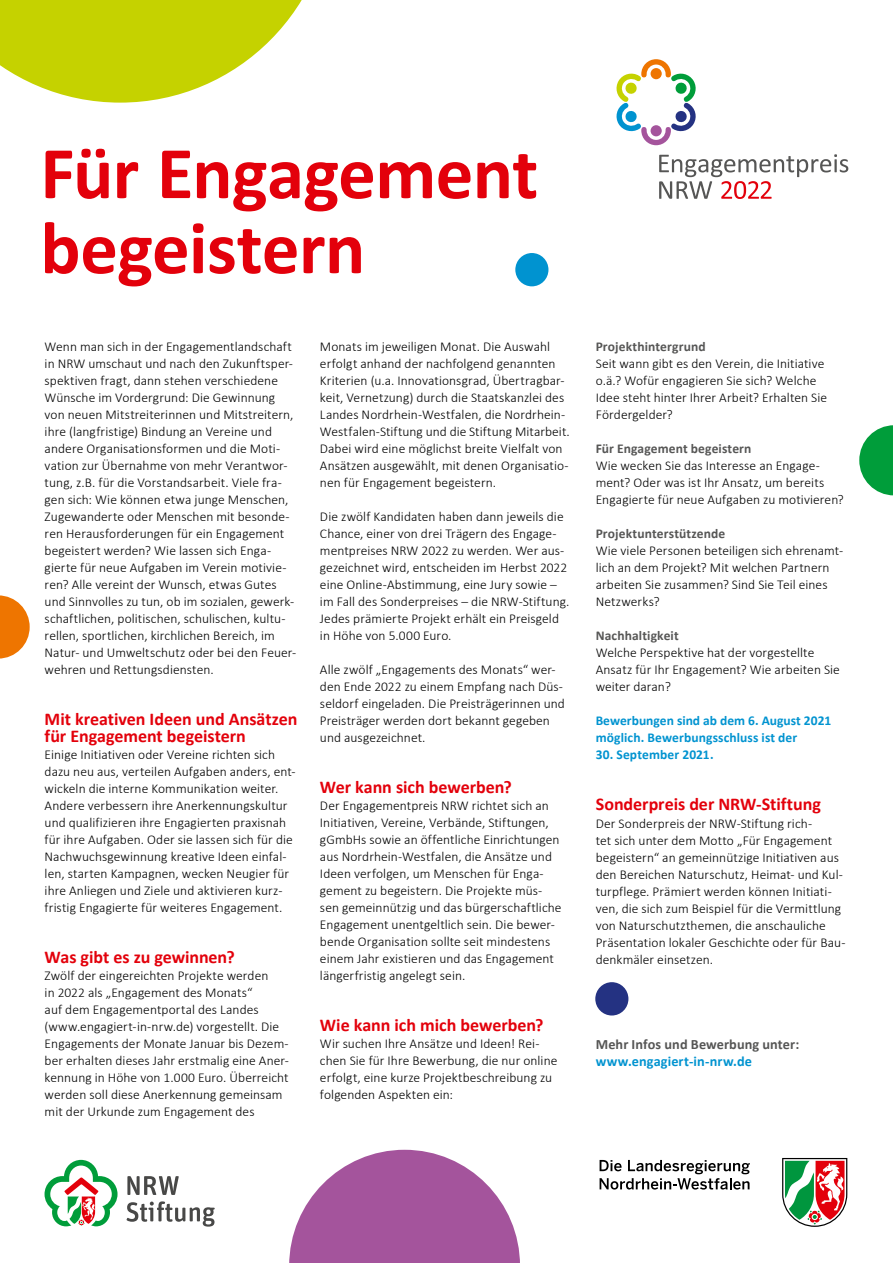
<style>
.page{position:relative;width:893px;height:1263px;background:#fff}
.page>*{position:absolute;margin:0;border:0;box-sizing:border-box;transform-origin:0 0}
.t1{font:700 75px/75px "Calibri";letter-spacing:-.01em;color:#e3000b}
.t2{font:700 18px/17px "Calibri";color:#e3000b}
.t3{font:700 14.25px "Calibri";letter-spacing:.005em;color:#565655}
.t4{font:700 14.25px "Calibri";letter-spacing:.005em;color:#0093d0}
.t5{font:300 13.5px/17px "Calibri";letter-spacing:.005em;color:#000}
.t6{font:700 13.5px/17px "Calibri";letter-spacing:.01em;color:#0093d0}
.t7{font:700 13.5px "Calibri";letter-spacing:.01em;color:#565655}
</style>
<div class="page">
<svg style="left:45px;top:1160px;width:73px;height:66px"></svg>
<svg style="left:127px;top:1176px;width:52px;height:19px"></svg>
<svg style="left:126px;top:1201px;width:89px;height:25px"></svg>
<svg style="left:600px;top:1160px;width:150px;height:29px"></svg>
<svg style="left:782px;top:1158px;width:65px;height:69px"></svg>
<svg style="left:0;top:0;width:302px;height:103px"></svg>
<svg style="left:289px;top:1150px;width:231px;height:113px"></svg>
<svg style="left:859px;top:425px;width:34px;height:70px"></svg>
<svg style="left:0;top:595px;width:30px;height:63px"></svg>
<div style="left:595px;top:982px;width:33px;height:33px;background:#243282;border-radius:50%"></div>
<div style="left:515px;top:253px;width:33px;height:33px;background:#0093d0;border-radius:50%"></div>
<svg style="left:616px;top:59px;width:80px;height:86px"></svg>
<svg style="left:659px;top:154px;width:189px;height:45px"></svg>
<h1 class="t1" style="left:40px;top:133px;width:499px">Für Engagement begeistern</h1>
<p class="t5" style="left:45px;top:338px;width:253px">Wenn man sich in der Engagementlandschaft in NRW umschaut und nach den Zukunftsper&shy;spektiven fragt, dann stehen verschiedene Wünsche im Vordergrund: Die Gewinnung von neuen Mitstreiterinnen und Mitstreitern, ihre (langfristige) Bindung an Vereine und andere Organisationsformen und die Moti&shy;vation zur Übernahme von mehr Verantwor&shy;tung, z.B. für die Vorstandsarbeit. Viele fra&shy;gen sich: Wie können etwa junge Menschen, Zugewanderte oder Menschen mit besonde&shy;ren Herausforderungen für ein Engagement begeistert werden? Wie lassen sich Enga&shy;gierte für neue Aufgaben im Verein motivie&shy;ren? Alle vereint der Wunsch, etwas Gutes und Sinnvolles zu tun, ob im sozialen, gewerk&shy;schaftlichen, politischen, schulischen, kultu&shy;rellen, sportlichen, kirchlichen Bereich, im Natur- und Umweltschutz oder bei den Feuer&shy;wehren und Rettungsdiensten.</p>
<h2 class="t2" style="left:45px;top:710px;width:254px">Mit kreativen Ideen und Ansätzen für Engagement begeistern</h2>
<p class="t5" style="left:45px;top:746px;width:253px">Einige Initiativen oder Vereine richten sich dazu neu aus, verteilen Aufgaben anders, ent&shy;wickeln die interne Kommunikation weiter.<br>Andere verbessern ihre Anerkennungskultur und qualifizieren ihre Engagierten praxisnah für ihre Aufgaben. Oder sie lassen sich für die Nachwuchsgewinnung kreative Ideen einfal&shy;len, starten Kampagnen, wecken Neugier für ihre Anliegen und Ziele und aktivieren kurz&shy;fristig Engagierte für weiteres Engagement.</p>
<h2 class="t2" style="left:45px;top:948px;width:192px">Was gibt es zu gewinnen?</h2>
<p class="t5" style="left:45px;top:967px;width:246px">Zwölf der eingereichten Projekte werden<br>in 2022 als „Engagement des Monats“<br>auf dem Engagementportal des Landes (www.engagiert-in-nrw.de) vorgestellt. Die Engagements der Monate Januar bis Dezem&shy;ber erhalten dieses Jahr erstmalig eine Aner&shy;kennung in Höhe von 1.000 Euro. Überreicht werden soll diese Anerkennung gemeinsam mit der Urkunde zum Engagement des</p>
<p class="t5" style="left:320px;top:338px;width:251px">Monats im jeweiligen Monat. Die Auswahl erfolgt anhand der nachfolgend genannten Kriterien (u.a. Innovationsgrad, Übertragbar&shy;keit, Vernetzung) durch die Staatskanzlei des Landes Nordrhein-Westfalen, die Nordrhein-Westfalen-Stiftung und die Stiftung Mitarbeit.<br>Dabei wird eine möglichst breite Vielfalt von Ansätzen ausgewählt, mit denen Organisatio&shy;nen für Engagement begeistern.</p>
<p class="t5" style="left:320px;top:508px;width:251px">Die zwölf Kandidaten haben dann jeweils die Chance, einer von drei Trägern des Engage&shy;mentpreises NRW 2022 zu werden. Wer aus&shy;gezeichnet wird, entscheiden im Herbst 2022 eine Online-Abstimmung, eine Jury sowie – im Fall des Sonderpreises – die NRW-Stiftung.<br>Jedes prämierte Projekt erhält ein Preisgeld in Höhe von 5.000 Euro.</p>
<p class="t5" style="left:320px;top:661px;width:246px">Alle zwölf „Engagements des Monats“ wer&shy;den Ende 2022 zu einem Empfang nach Düs&shy;seldorf eingeladen. Die Preisträgerinnen und Preisträger werden dort bekannt gegeben und ausgezeichnet.</p>
<h2 class="t2" style="left:320px;top:778px;width:193px">Wer kann sich bewerben?</h2>
<p class="t5" style="left:320px;top:797px;width:243px">Der Engagementpreis NRW richtet sich an Initiativen, Vereine, Verbände, Stiftungen, gGmbHs sowie an öffentliche Einrichtungen aus Nordrhein-Westfalen, die Ansätze und Ideen verfolgen, um Menschen für Enga&shy;gement zu begeistern. Die Projekte müs&shy;sen gemeinnützig und das bürgerschaftliche Engagement unentgeltlich sein. Die bewer&shy;bende Organisation sollte seit mindestens einem Jahr existieren und das Engagement längerfristig angelegt sein.</p>
<h2 class="t2" style="left:320px;top:1016px;width:225px">Wie kann ich mich bewerben?</h2>
<p class="t5" style="left:320px;top:1035px;width:239px">Wir suchen Ihre Ansätze und Ideen! Rei&shy;chen Sie für Ihre Bewerbung, die nur online erfolgt, eine kurze Projektbeschreibung zu folgenden Aspekten ein:</p>
<p class="t7" style="left:596px;top:337px;width:111px">Projekthintergrund</p>
<p class="t5" style="left:596px;top:355px;width:233px">Seit wann gibt es den Verein, die Initiative o.ä.? Wofür engagieren Sie sich? Welche Idee steht hinter Ihrer Arbeit? Erhalten Sie Fördergelder?</p>
<p class="t7" style="left:596px;top:439px;width:157px">Für Engagement begeistern</p>
<p class="t5" style="left:596px;top:457px;width:250px">Wie wecken Sie das Interesse an Engage&shy;ment? Oder was ist Ihr Ansatz, um bereits<br>Engagierte für neue Aufgaben zu motivieren?</p>
<p class="t7" style="left:596px;top:524px;width:131px">Projektunterstützende</p>
<p class="t5" style="left:596px;top:542px;width:249px">Wie viele Personen beteiligen sich ehrenamt&shy;lich an dem Projekt? Mit welchen Partnern arbeiten Sie zusammen? Sind Sie Teil eines Netzwerks?</p>
<p class="t7" style="left:596px;top:626px;width:84px">Nachhaltigkeit</p>
<p class="t5" style="left:596px;top:644px;width:246px">Welche Perspektive hat der vorgestellte<br>Ansatz für Ihr Engagement? Wie arbeiten Sie weiter daran?</p>
<p class="t6" style="left:596px;top:712px;width:237px">Bewerbungen sind ab dem 6. August 2021 möglich. Bewerbungsschluss ist der</p>
<p class="t6" style="left:596px;top:746px;width:119px">30. September 2021.</p>
<h2 class="t2" style="left:596px;top:795px;width:227px">Sonderpreis der NRW-Stiftung</h2>
<p class="t5" style="left:596px;top:814px;width:251px">Der Sonderpreis der NRW-Stiftung rich-<br>tet sich unter dem Motto „Für Engagement begeistern“ an gemeinnützige Initiativen aus den Bereichen Naturschutz, Heimat- und Kul&shy;turpflege. Prämiert werden können Initiati&shy;ven, die sich zum Beispiel für die Vermittlung von Naturschutzthemen, die anschauliche Präsentation lokaler Geschichte oder für Bau&shy;denkmäler einsetzen.</p>
<p class="t3" style="left:596px;top:1034px;width:205px">Mehr Infos und Bewerbung unter:</p>
<p class="t4" style="left:596px;top:1051px;width:158px">www.engagiert-in-nrw.de</p>
</div>
